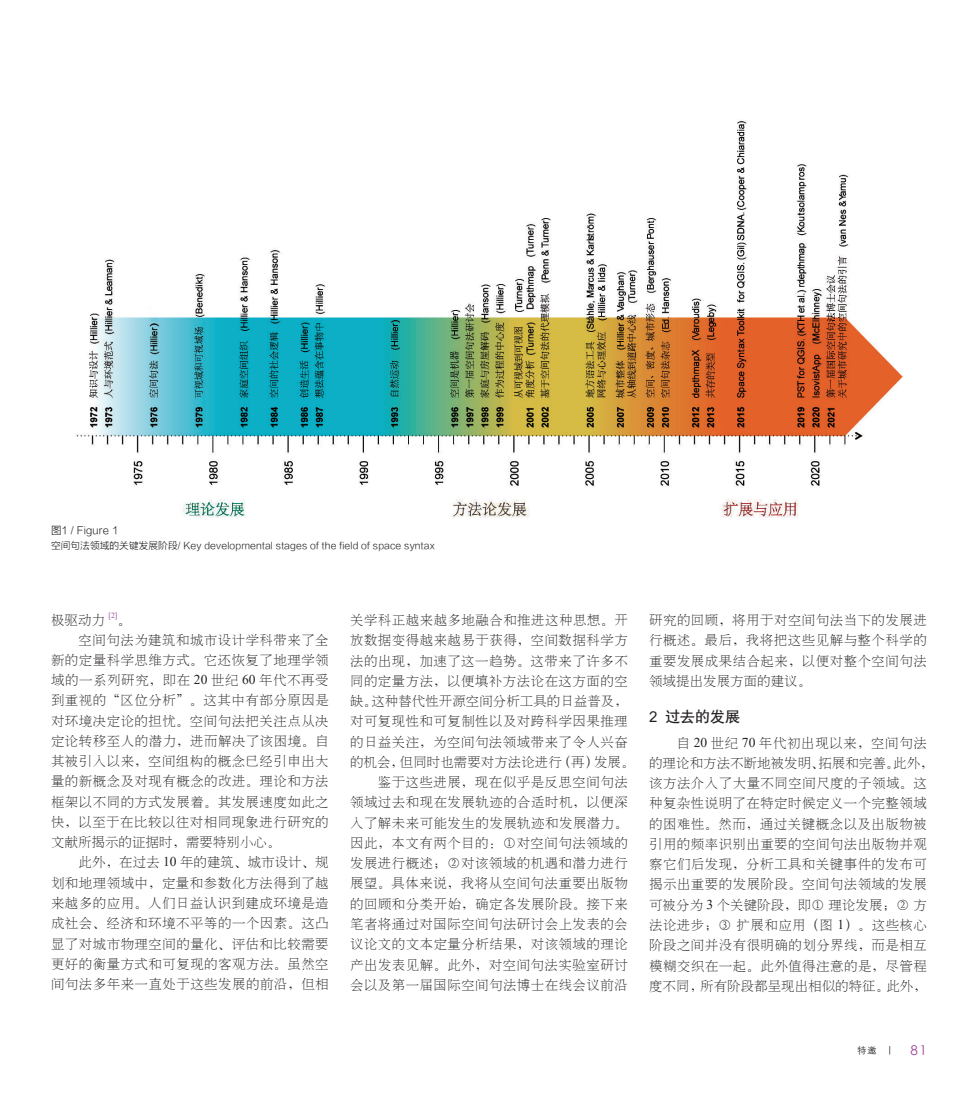
<style>
.page{position:relative;width:978px;height:1106px;background:#fff}
.page>*{position:absolute;margin:0;border:0;box-sizing:border-box;transform-origin:0 0}
.标题一{font:15px "H Yb 1 gj";color:#231f20}
.内文{font:13.5px/20.2px "H Ya 2 gj";letter-spacing:.03em;color:#231f20;text-align:justify}
.t1{font:13.5px "ST Xihei";color:#9e4499}
.图说{font:10.5px "FZLTXHK";color:#231f20}
.图说下{font:9.75px "FZLTXHK";color:#231f20}
.t2{font:9px "ST Xihei";color:#231f20}
.内文-2{font:7.8px "Times New Roman";color:#9e4499}
.s1{font-family:"Times New Roman"}
.s2{font-family:"Arial"}
</style>
<div class="page">
<img style="left:76px;top:121px;width:828px;height:396px">
<p class="图说" style="left:51px;top:525px;width:69px">图1 / Figure 1</p>
<p class="图说下" style="left:51px;top:540px;width:386px">空间句法领域的关键发展阶段/ Key developmental stages of the field of space syntax</p>
<p class="内文" style="left:51px;top:610px;width:55px">极驱动力</p>
<p class="内文-2" style="left:108px;top:610px;width:11px">[2]</p>
<p class="内文" style="left:118px;top:610px;width:15px">。</p>
<p class="内文" style="left:51px;top:629px;width:279px;text-indent:28px">空间句法为建筑和城市设计学科带来了全新的定量科学思维方式。它还恢复了地理学领域的一系列研究，即在 <span class="s1">20</span> 世纪 <span class="s1">60</span> 年代不再受到重视的“区位分析”。这其中有部分原因是对环境决定论的担忧。空间句法把关注点从决定论转移至人的潜力，进而解决了该困境。自其被引入以来，空间组构的概念已经引申出大量的新概念及对现有概念的改进。理论和方法框架以不同的方式发展着。其发展速度如此之快，以至于在比较以往对相同现象进行研究的文献所揭示的证据时，需要特别小心。</p>
<p class="内文" style="left:51px;top:852px;width:279px;text-indent:28px">此外，在过去 <span class="s1">10</span> 年的建筑、城市设计、规划和地理领域中，定量和参数化方法得到了越来越多的应用。人们日益认识到建成环境是造成社会、经济和环境不平等的一个因素。这凸显了对城市物理空间的量化、评估和比较需要更好的衡量方式和可复现的客观方法。虽然空间句法多年来一直处于这些发展的前沿，但相</p>
<p class="内文" style="left:350px;top:610px;width:286px;text-align:left">关学科正越来越多地融合和推进这种思想。开放数据变得越来越易于获得，空间数据科学方法的出现，加速了这一趋势。这带来了许多不同的定量方法，以便填补方法论在这方面的空缺。这种替代性开源空间分析工具的日益普及，对可复现性和可复制性以及对跨科学因果推理的日益关注，为空间句法领域带来了令人兴奋的机会，但同时也需要对方法论进行（再）发展。</p>
<p class="内文" style="left:350px;top:772px;width:279px;text-indent:28px">鉴于这些进展，现在似乎是反思空间句法领域过去和现在发展轨迹的合适时机，以便深入了解未来可能发生的发展轨迹和发展潜力。因此，本文有两个目的：①对空间句法领域的发展进行概述；②对该领域的机遇和潜力进行展望。具体来说，我将从空间句法重要出版物的回顾和分类开始，确定各发展阶段。接下来笔者将通过对国际空间句法研讨会上发表的会议论文的文本定量分析结果，对该领域的理论产出发表见解。此外，对空间句法实验室研讨会以及第一届国际空间句法博士在线会议前沿</p>
<p class="内文" style="left:649px;top:610px;width:279px">研究的回顾，将用于对空间句法当下的发展进行概述。最后，我将把这些见解与整个科学的重要发展成果结合起来，以便对整个空间句法领域提出发展方面的建议。</p>
<p class="标题一" style="left:649px;top:709px;width:92px"><span class="s2">2</span> 过去的发展</p>
<p class="内文" style="left:649px;top:732px;width:286px;text-align:left;text-indent:28px">自 <span class="s1">20</span> 世纪 <span class="s1">70</span> 年代初出现以来，空间句法的理论和方法不断地被发明、拓展和完善。此外，该方法介入了大量不同空间尺度的子领域。这种复杂性说明了在特定时候定义一个完整领域的困难性。然而，通过关键概念以及出版物被引用的频率识别出重要的空间句法出版物并观察它们后发现，分析工具和关键事件的发布可揭示出重要的发展阶段。空间句法领域的发展可被分为 <span class="s1">3</span> 个关键阶段，即① 理论发展；② 方法论进步；③ 扩展和应用（图 <span class="s1">1</span>）。这些核心阶段之间并没有很明确的划分界线，而是相互模糊交织在一起。此外值得注意的是，尽管程度不同，所有阶段都呈现出相似的特征。此外，</p>
<p class="t2" style="left:858px;top:1043px;width:37px">特邀 |</p>
<p class="t1" style="left:911px;top:1040px;width:18px">81</p>
</div>
